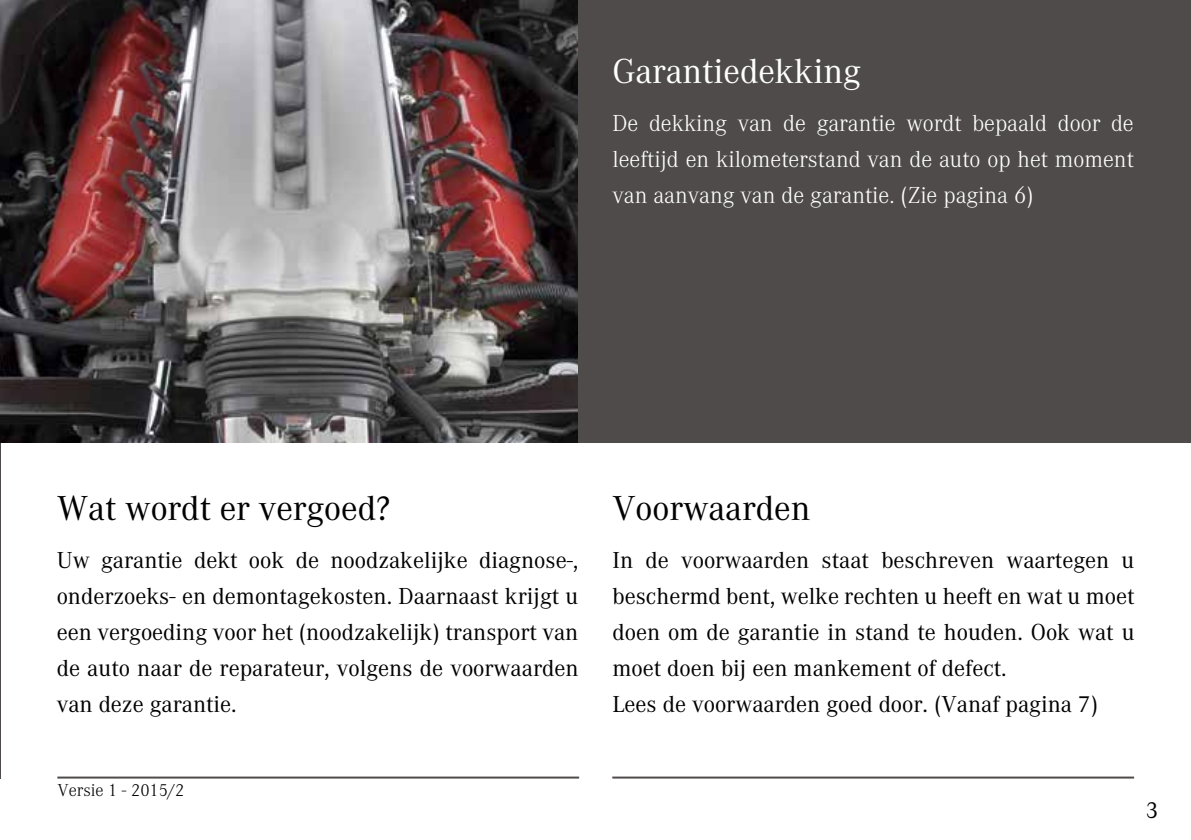
<style>
.page{position:relative;width:1191px;height:840px;background:#fff}
.page>*{position:absolute;margin:0;border:0;box-sizing:border-box;transform-origin:0 0}
.t1{font:36px "Corporate A";color:#000}
.t2{font:36px "Corporate A";color:#fff}
.t3{font:24px/36px "Corporate A";color:#000;text-align:justify}
.t4{font:300 24px/36px "Corporate A";color:#fff;text-align:justify}
.t5{font:300 18px "Corporate A";color:#000}
</style>
<div class="page">
<hr style="left:57px;top:776px;width:522px;height:2px;background:#4f4b4a">
<hr style="left:612px;top:776px;width:522px;height:2px;background:#4f4b4a">
<hr style="left:0;top:0;width:1px;height:778px;background:#4f4b4a">
<img style="left:0;top:0;width:578px;height:442px">
<div style="left:578px;top:0;width:613px;height:442px;background:#4f4b4a"></div>
<h1 class="t2" style="left:612px;top:52px;width:250px">Garantiedekking</h1>
<p class="t4" style="left:612px;top:105px;width:523px">De dekking van de garantie wordt bepaald door de leeftijd en kilometerstand van de auto op het moment van aanvang van de garantie. (Zie pagina 6)</p>
<h1 class="t1" style="left:57px;top:488px;width:335px">Wat wordt er vergoed?</h1>
<p class="t3" style="left:57px;top:542px;width:523px">Uw garantie dekt ook de noodzakelijke diagnose-, onderzoeks- en demontagekosten. Daarnaast krijgt u een vergoeding voor het (noodzakelijk) transport van de auto naar de reparateur, volgens de voorwaarden van deze garantie.</p>
<p class="t5" style="left:57px;top:780px;width:129px">Versie 1 - 2015/2</p>
<h1 class="t1" style="left:612px;top:488px;width:199px">Voorwaarden</h1>
<p class="t3" style="left:612px;top:542px;width:523px;text-align:left">In de voorwaarden staat beschreven waartegen u beschermd bent, welke rechten u heeft en wat u moet doen om de garantie in stand te houden. Ook wat u moet doen bij een mankement of defect.<br>Lees de voorwaarden goed door. (Vanaf pagina 7)</p>
<p class="t3" style="left:1145px;top:792px;width:14px">3</p>
</div>
